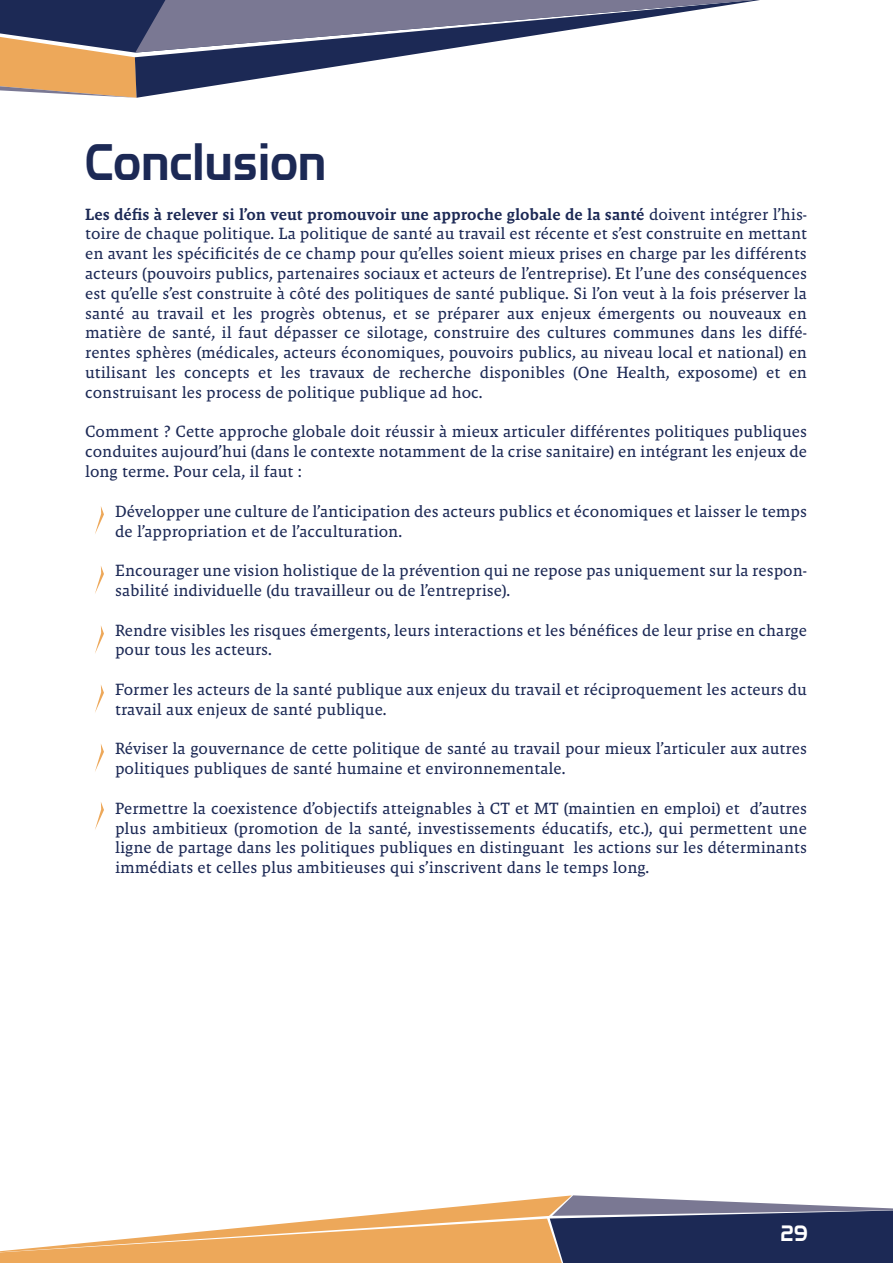
<style>
.page{position:relative;width:893px;height:1263px;background:#fff}
.page>*{position:absolute;margin:0;border:0;box-sizing:border-box;transform-origin:0 0}
.t1{font:45px "Domyouji";color:#1c2955}
.t2{font:19.5px "Domyouji";color:#fff}
.t3{font:16.5px/19.8px "Malaga OTCE";color:#1c2955}
.s1{font-weight:500}
</style>
<div class="page">
<svg style="left:0;top:1195px;width:893px;height:68px"></svg>
<svg style="left:0;top:0;width:760px;height:98px"></svg>
<svg style="left:95px;top:506px;width:9px;height:28px"></svg>
<svg style="left:95px;top:566px;width:9px;height:28px"></svg>
<svg style="left:95px;top:626px;width:9px;height:27px"></svg>
<svg style="left:95px;top:685px;width:9px;height:28px"></svg>
<svg style="left:95px;top:744px;width:9px;height:28px"></svg>
<svg style="left:95px;top:802px;width:9px;height:28px"></svg>
<h1 class="t1" style="left:85px;top:135px;width:243px">Conclusion</h1>
<p class="t3" style="left:85px;top:204px;width:723px;text-align:justify"><span class="s1">Les défis à relever si l’on veut promouvoir une approche globale de la santé</span> doivent intégrer l’his&shy;toire de chaque politique. La politique de santé au travail est récente et s’est construite en mettant en avant les spécificités de ce champ pour qu’elles soient mieux prises en charge par les différents acteurs (pouvoirs publics, partenaires sociaux et acteurs de l’entreprise). Et l’une des conséquences est qu’elle s’est construite à côté des politiques de santé publique. Si l’on veut à la fois préserver la santé au travail et les progrès obtenus, et se préparer aux enjeux émergents ou nouveaux en matière de santé, il faut dépasser ce silotage, construire des cultures communes dans les diffé&shy;rentes sphères (médicales, acteurs économiques, pouvoirs publics, au niveau local et national) en utilisant les concepts et les travaux de recherche disponibles (One Health, exposome) et en construisant les process de politique publique ad hoc.</p>
<p class="t3" style="left:85px;top:422px;width:723px;text-align:justify">Comment ? Cette approche globale doit réussir à mieux articuler différentes politiques publiques conduites aujourd’hui (dans le contexte notamment de la crise sanitaire) en intégrant les enjeux de long terme. Pour cela, il faut :</p>
<p class="t3" style="left:115px;top:501px;width:693px">Développer une culture de l’anticipation des acteurs publics et économiques et laisser le temps de l’appropriation et de l’acculturation.</p>
<p class="t3" style="left:115px;top:560px;width:693px">Encourager une vision holistique de la prévention qui ne repose pas uniquement sur la respon&shy;sabilité individuelle (du travailleur ou de l’entreprise).</p>
<p class="t3" style="left:115px;top:620px;width:693px">Rendre visibles les risques émergents, leurs interactions et les bénéfices de leur prise en charge pour tous les acteurs.</p>
<p class="t3" style="left:115px;top:679px;width:693px">Former les acteurs de la santé publique aux enjeux du travail et réciproquement les acteurs du travail aux enjeux de santé publique.</p>
<p class="t3" style="left:115px;top:739px;width:693px">Réviser la gouvernance de cette politique de santé au travail pour mieux l’articuler aux autres politiques publiques de santé humaine et environnementale.</p>
<p class="t3" style="left:115px;top:798px;width:693px;text-align:justify">Permettre la coexistence d’objectifs atteignables à CT et MT (maintien en emploi) et d’autres plus ambitieux (promotion de la santé, investissements éducatifs, etc.), qui permettent une ligne de partage dans les politiques publiques en distinguant les actions sur les déterminants immédiats et celles plus ambitieuses qui s’inscrivent dans le temps long.</p>
<p class="t2" style="left:780px;top:1221px;width:29px">29</p>
</div>
